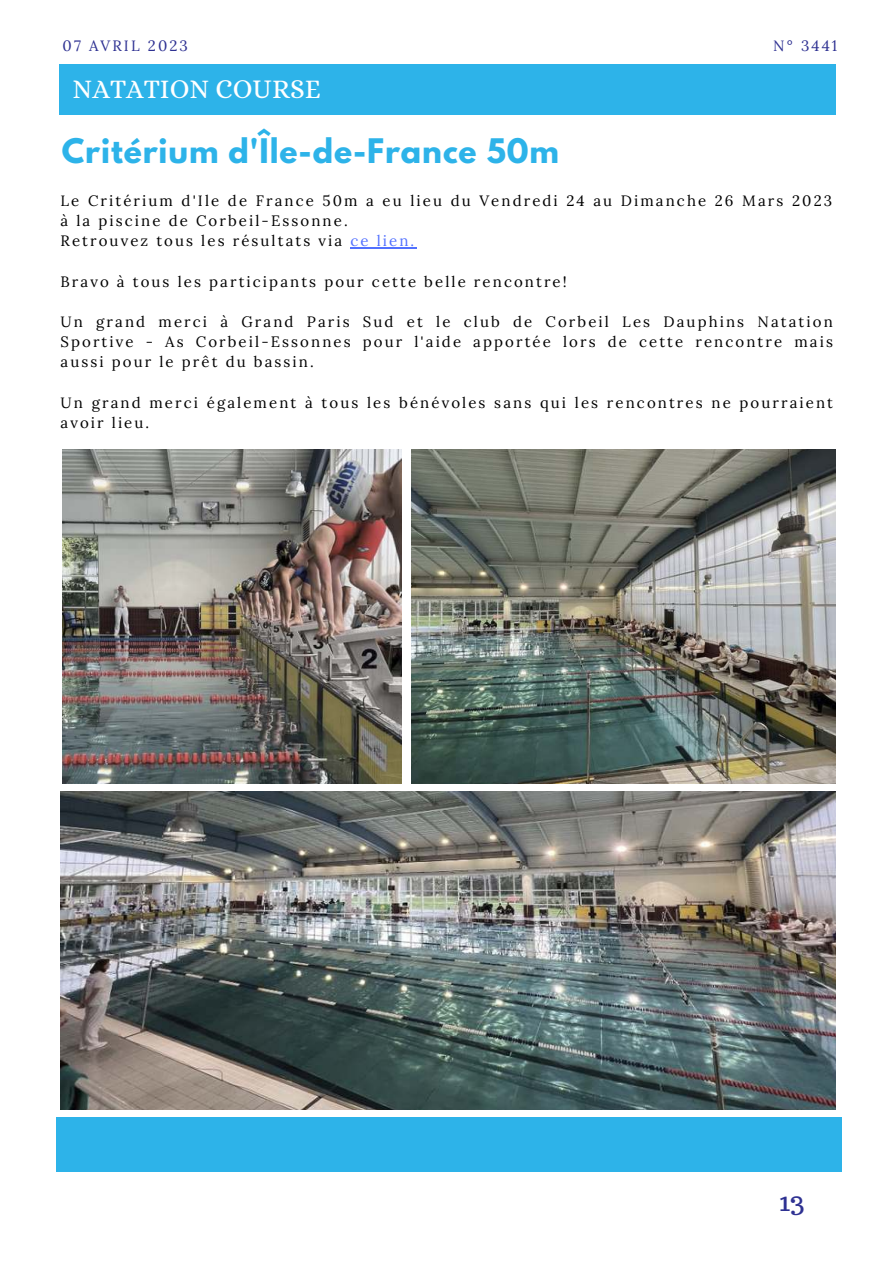
<style>
.page{position:relative;width:893px;height:1264px;background:#fff}
.page>*{position:absolute;margin:0;border:0;box-sizing:border-box;transform-origin:0 0}
.t1{font:700 30px "League Spartan";letter-spacing:.03em;color:#2db3e9}
.t2{font:27px "Alice";color:#fff}
.t3{font:27px "Trocchi";color:#2e3192}
.t4{font:15px/20.2px "Lora";letter-spacing:.14em;color:#000}
.t5{font:15px "Lora";letter-spacing:.14em;color:#2e3192}
.s1{color:#5271ff}
</style>
<div class="page">
<div style="left:56px;top:1117px;width:785px;height:54px;background:#2db3e9"></div>
<div style="left:59px;top:64px;width:776px;height:51px;background:#2db3e9"></div>
<img style="left:63px;top:449px;width:338px;height:334px">
<img style="left:411px;top:449px;width:424px;height:334px">
<img style="left:60px;top:791px;width:775px;height:318px">
<hr style="left:350px;top:247px;width:66px;height:1px;background:#5271ff">
<p class="t5" style="left:63px;top:34px;width:127px">07 AVRIL 2023</p>
<p class="t5" style="left:773px;top:34px;width:66px">N° 3441</p>
<h2 class="t2" style="left:72px;top:75px;width:250px">NATATION COURSE</h2>
<h1 class="t1" style="left:62px;top:127px;width:498px">Critérium d'Île-de-France 50m</h1>
<p class="t4" style="left:60px;top:189px;width:773px">Le Critérium d'Ile de France 50m a eu lieu du Vendredi 24 au Dimanche 26 Mars 2023 à la piscine de Corbeil-Essonne.<br>Retrouvez tous les résultats via <span class="s1">ce lien.</span></p>
<p class="t4" style="left:60px;top:270px;width:508px">Bravo à tous les participants pour cette belle rencontre!</p>
<p class="t4" style="left:60px;top:310px;width:773px;text-align:justify">Un grand merci à Grand Paris Sud et le club de Corbeil Les Dauphins Natation Sportive - As Corbeil-Essonnes pour l'aide apportée lors de cette rencontre mais aussi pour le prêt du bassin.</p>
<p class="t4" style="left:60px;top:391px;width:774px">Un grand merci également à tous les bénévoles sans qui les rencontres ne pourraient avoir lieu.</p>
<h2 class="t3" style="left:779px;top:1183px;width:27px">13</h2>
</div>
